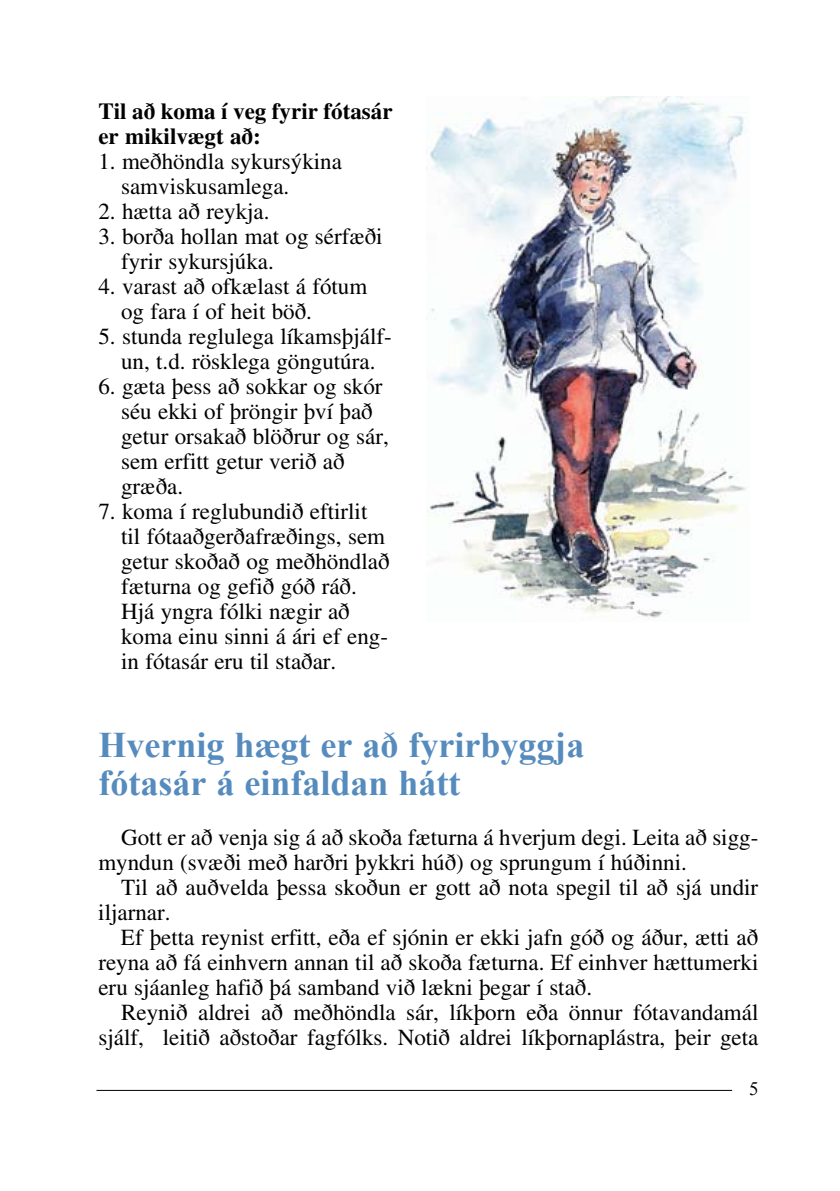
<style>
.page{position:relative;width:840px;height:1191px;background:#fff}
.page>*{position:absolute;margin:0;border:0;box-sizing:border-box;transform-origin:0 0}
.t1{font:700 36px/38px "Times New Roman";color:#568bbe}
.t2{font:23px/25px "Times";color:#000}
.t3{font:700 23px/25px "Times";color:#000}
.t4{font:19px "Times New Roman";color:#000}
</style>
<div class="page">
<hr style="left:96px;top:1090px;width:635px;height:1px;background:#000">
<img style="left:426px;top:96px;width:321px;height:523px">
<p class="t3" style="left:98px;top:98px;width:295px">Til a› koma í veg fyr-ir fóta-sár er mik-il-vægt a›:</p>
<p class="t2" style="left:121px;top:148px;width:222px;text-indent:-23px">1. me›-höndla syk-ur-s‡k-ina sam-visku-sam-lega.</p>
<p class="t2" style="left:98px;top:198px;width:173px">2. hætta a› reykja.</p>
<p class="t2" style="left:121px;top:223px;width:263px;text-indent:-23px">3. bor›a holl-an mat og sér-fæ›i fyr-ir syk-ur-sjúka.</p>
<p class="t2" style="left:121px;top:273px;width:247px;text-indent:-23px">4. var-ast a› of-kæl-ast á fót-um og fara í of heit bö›.</p>
<p class="t2" style="left:98px;top:323px;width:295px;text-align:center">5. stunda reglu-lega lík-ams-fljálf&shy;un, t.d. rösk-lega göngut-úra.</p>
<p class="t2" style="left:121px;top:373px;width:269px;text-indent:-23px">6. gæta fless a› sokk-ar og skór séu ekki of flröng-ir flví fla› get-ur or-sak-a› blö›r-ur og sár, sem erfitt get-ur ver-i› a› græ›a.</p>
<p class="t2" style="left:121px;top:498px;width:270px;text-indent:-23px">7. koma í reglu-bund-i› eft-ir-lit til fóta-a›-ger›a-fræ›-ings, sem get-ur sko›-a› og me›-höndl-a› fæt-urna og gef-i› gó› rá›.<br>Hjá yngra fólki næg-ir a› koma einu sinni á ári ef eng&shy;in fóta-sár eru til sta›-ar.</p>
<h1 class="t1" style="left:98px;top:725px;width:487px">Hvernig hægt er að fyrirbyggja fótasár á einfaldan hátt</h1>
<p class="t2" style="left:98px;top:824px;width:661px;text-indent:23px">Gott er a› venja sig á a› sko›a fæt-urna á hverj-um degi. Leita a› sigg&shy;mynd-un (svæ›i me› har›ri flykkri hú›) og sprung-um í hú›-inni.</p>
<p class="t2" style="left:98px;top:874px;width:661px;text-indent:23px">Til a› au›-velda flessa sko›-un er gott a› nota speg-il til a› sjá und-ir ilj-arn-ar.</p>
<p class="t2" style="left:98px;top:924px;width:661px;text-align:justify;text-indent:23px">Ef fletta reyn-ist erfitt, e›a ef sjón-in er ekki jafn gó› og á›ur, ætti a› reyna a› fá ein-hvern ann-an til a› sko›a fæt-urna. Ef ein-hver hættu-merki eru sjá-an-leg haf-i› flá sam-band vi› lækni fleg-ar í sta›.</p>
<p class="t2" style="left:98px;top:999px;width:661px;text-align:right">Reyn-i› aldrei a› me›-höndla sár, lík-florn e›a önn-ur fóta-vanda-mál sjálf, leit-i› a›-sto›-ar fag-fólks. Not-i› aldrei lík-florna-plástra, fleir geta</p>
<p class="t4" style="left:748px;top:1075px;width:11px">5</p>
</div>
